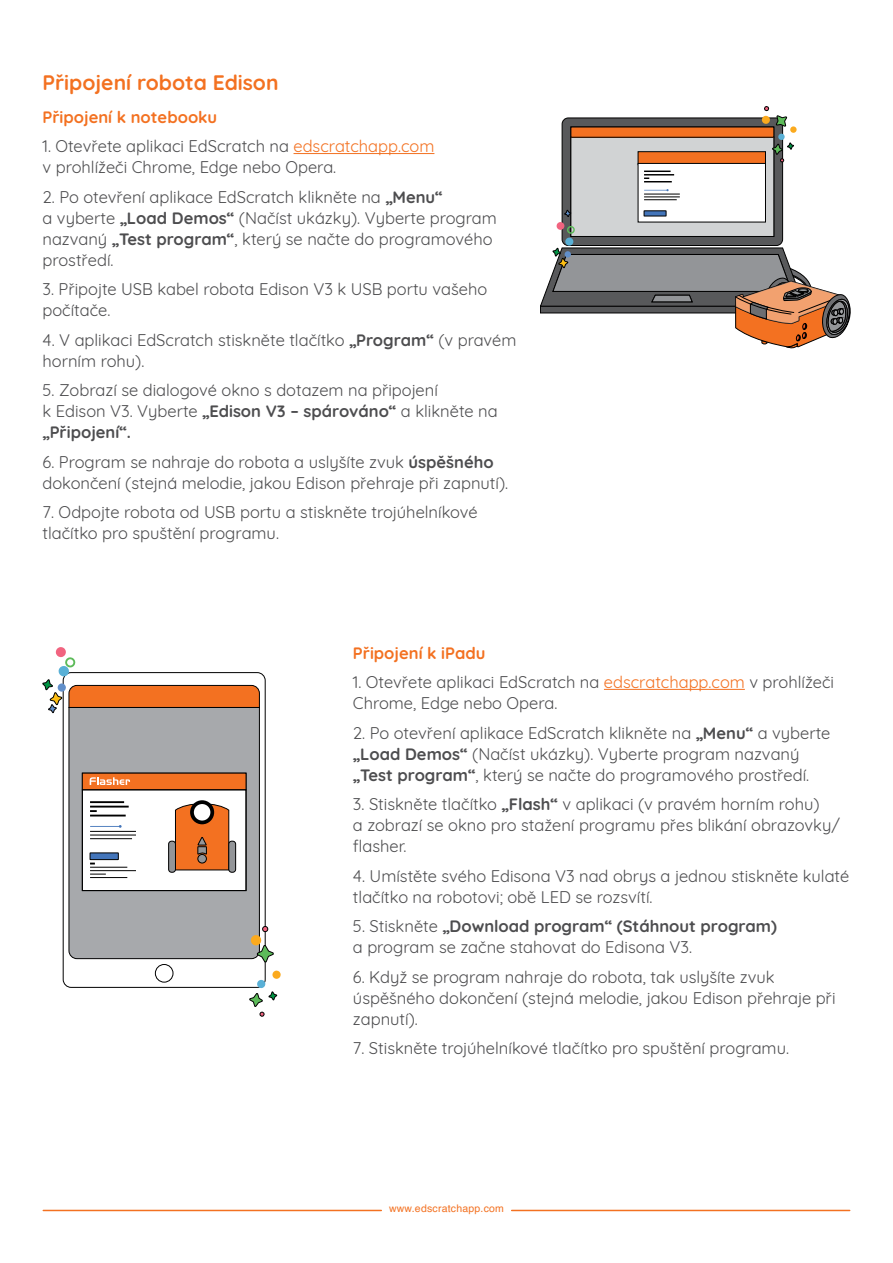
<style>
.page{position:relative;width:893px;height:1263px;background:#fff}
.page>*{position:absolute;margin:0;border:0;box-sizing:border-box;transform-origin:0 0}
.t1{font:700 21px "Quicksand";color:#f37121}
.t2{font:16.5px/21px "Quicksand";color:#4d4d4f}
.t3{font:700 16.5px "Quicksand";color:#f37121}
.t4{font:10.5px "Helvetica";letter-spacing:.02em;color:#f37121}
.s1{color:#f37121}
.s2{font-weight:700}
</style>
<div class="page">
<hr style="left:43px;top:1210px;width:338px;height:1px;background:#f37121">
<hr style="left:512px;top:1210px;width:338px;height:1px;background:#f37121">
<hr style="left:293px;top:153px;width:141px;height:1px;background:#f37121">
<hr style="left:604px;top:689px;width:141px;height:1px;background:#f37121">
<div style="left:63px;top:672px;width:203px;height:316px;border:1px solid #000;border-radius:8px"></div>
<div style="left:155px;top:964px;width:18px;height:18px;border:1px solid #000;border-radius:50%"></div>
<svg style="left:68px;top:713px;width:192px;height:246px"></svg>
<div style="left:82px;top:773px;width:164px;height:17px;background:#f37121"></div>
<div style="left:82px;top:789px;width:164px;height:102px;border:1px solid #000"></div>
<svg style="left:90px;top:777px;width:40px;height:8px"></svg>
<div style="left:229px;top:841px;width:7px;height:31px;background:#939598;border-radius:3px"></div>
<div style="left:228px;top:841px;width:8px;height:31px;border:1px solid #000;border-radius:3px"></div>
<div style="left:169px;top:841px;width:6px;height:31px;background:#939598;border-radius:3px"></div>
<div style="left:168px;top:841px;width:8px;height:31px;border:1px solid #000;border-radius:3px"></div>
<svg style="left:175px;top:803px;width:55px;height:68px"></svg>
<div style="left:192px;top:802px;width:20px;height:20px;background:#fff;border-radius:50%"></div>
<div style="left:190px;top:800px;width:24px;height:24px;border:4px solid #000;border-radius:50%"></div>
<hr style="left:90px;top:801px;width:34px;height:2px;background:#000">
<hr style="left:90px;top:806px;width:39px;height:1px;background:#000">
<svg style="left:90px;top:810px;width:7px;height:2px"></svg>
<hr style="left:90px;top:815px;width:36px;height:1px;background:#000">
<hr style="left:90px;top:831px;width:46px;height:1px;background:#000">
<hr style="left:90px;top:838px;width:42px;height:1px;background:#000">
<hr style="left:90px;top:835px;width:46px;height:1px;background:#000">
<hr style="left:90px;top:867px;width:37px;height:1px;background:#000">
<svg style="left:90px;top:874px;width:16px;height:1px"></svg>
<hr style="left:90px;top:877px;width:37px;height:1px;background:#000">
<hr style="left:90px;top:870px;width:46px;height:1px;background:#000">
<div style="left:90px;top:853px;width:28px;height:6px;background:#4375ba"></div>
<div style="left:90px;top:852px;width:29px;height:8px;border:1px solid #000"></div>
<hr style="left:90px;top:826px;width:30px;height:1px;background:#4375ba">
<svg style="left:272px;top:970px;width:9px;height:9px"></svg>
<svg style="left:257px;top:979px;width:9px;height:9px"></svg>
<svg style="left:249px;top:991px;width:29px;height:25px"></svg>
<svg style="left:250px;top:926px;width:24px;height:37px"></svg>
<svg style="left:43px;top:666px;width:217px;height:47px"></svg>
<div style="left:55px;top:647px;width:11px;height:10px;background:#f16480;border-radius:5px"></div>
<div style="left:65px;top:657px;width:11px;height:11px;border:2px solid #5dbb5a;border-radius:4px"></div>
<svg style="left:57px;top:683px;width:9px;height:9px"></svg>
<svg style="left:540px;top:106px;width:310px;height:242px"></svg>
<p class="t1" style="left:43px;top:65px;width:238px">Připojení robota Edison</p>
<p class="t3" style="left:43px;top:103px;width:176px">Připojení k notebooku</p>
<p class="t2" style="left:43px;top:134px;width:393px">1. Otevřete aplikaci EdScratch na <span class="s1">edscratchapp.com </span>v prohlížeči Chrome, Edge nebo Opera.</p>
<p class="t2" style="left:43px;top:185px;width:456px">2. Po otevření aplikace EdScratch klikněte na <span class="s2">„Menu“<br></span>a vyberte <span class="s2">„Load Demos“</span> (Načíst ukázky). Vyberte program nazvaný <span class="s2">„Test program“</span>, který se načte do programového prostředí.</p>
<p class="t2" style="left:43px;top:277px;width:446px">3. Připojte USB kabel robota Edison V3 k USB portu vašeho počítače.</p>
<p class="t2" style="left:43px;top:328px;width:475px">4. V aplikaci EdScratch stiskněte tlačítko <span class="s2">„Program“</span> (v pravém horním rohu).</p>
<p class="t2" style="left:43px;top:378px;width:457px">5. Zobrazí se dialogové okno s dotazem na připojení<br>k Edison V3. Vyberte <span class="s2">„Edison V3 – spárováno“</span> a klikněte na <span class="s2">„Připojení“.</span></p>
<p class="t2" style="left:43px;top:450px;width:467px">6. Program se nahraje do robota a uslyšíte zvuk <span class="s2">úspěšného </span>dokončení (stejná melodie, jakou Edison přehraje při zapnutí).</p>
<p class="t2" style="left:43px;top:500px;width:437px">7. Odpojte robota od USB portu a stiskněte trojúhelníkové tlačítko pro spuštění programu.</p>
<p class="t3" style="left:353px;top:639px;width:134px">Připojení k iPadu</p>
<p class="t2" style="left:353px;top:670px;width:483px">1. Otevřete aplikaci EdScratch na <span class="s1">edscratchapp.com</span> v prohlížeči<br>Chrome, Edge nebo Opera.</p>
<p class="t2" style="left:353px;top:720px;width:479px">2. Po otevření aplikace EdScratch klikněte na <span class="s2">„Menu“</span> a vyberte <span class="s2">„Load Demos“</span> (Načíst ukázky). Vyberte program nazvaný <span class="s2">„Test program“</span>, který se načte do programového prostředí.</p>
<p class="t2" style="left:353px;top:792px;width:489px">3. Stiskněte tlačítko <span class="s2">„Flash“</span> v aplikaci (v pravém horním rohu)<br>a zobrazí se okno pro stažení programu přes blikání obrazovky/ flasher.</p>
<p class="t2" style="left:353px;top:864px;width:498px">4. Umístěte svého Edisona V3 nad obrys a jednou stiskněte kulaté tlačítko na robotovi; obě LED se rozsvítí.</p>
<p class="t2" style="left:353px;top:914px;width:425px">5. Stiskněte <span class="s2">„Download program“ (Stáhnout program) </span>a program se začne stahovat do Edisona V3.</p>
<p class="t2" style="left:353px;top:965px;width:484px">6. Když se program nahraje do robota, tak uslyšíte zvuk úspěšného dokončení (stejná melodie, jakou Edison přehraje při zapnutí).</p>
<p class="t2" style="left:353px;top:1036px;width:438px">7. Stiskněte trojúhelníkové tlačítko pro spuštění programu.</p>
<p class="t4" style="left:389px;top:1200px;width:116px">www.edscratchapp.com</p>
</div>
